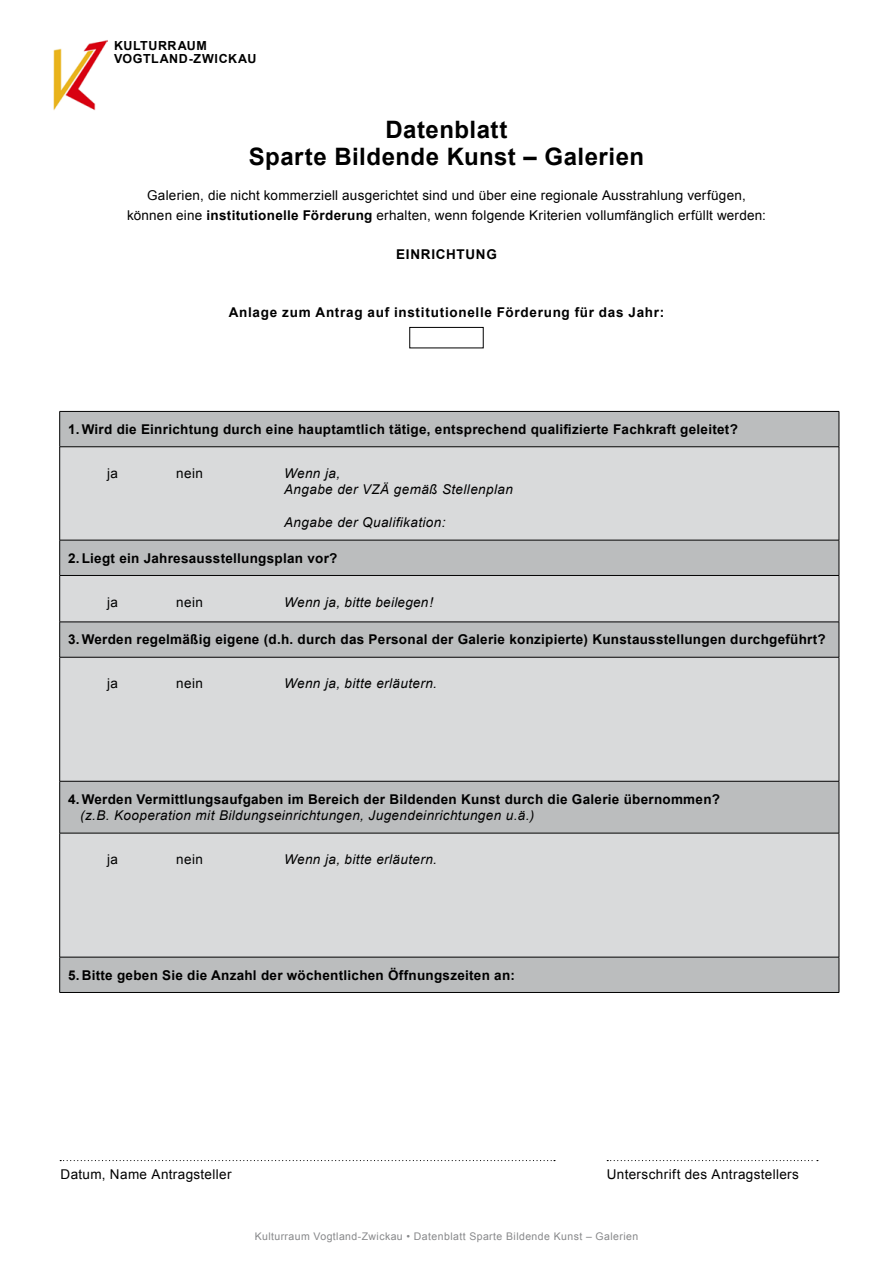
<style>
.page{position:relative;width:893px;height:1263px;background:#fff}
.page>*{position:absolute;margin:0;border:0;box-sizing:border-box;transform-origin:0 0}
.t1{font:700 24px/27px "Arial";letter-spacing:.02em;color:#000;text-align:center}
.t2{font:700 13.5px "Arial";letter-spacing:.02em;color:#000}
.t3{font:13.5px/19.5px "Arial";letter-spacing:.02em;color:#000;text-align:center}
.t4{font:italic 13.5px/16.5px "Arial";letter-spacing:.03em;color:#000}
.t5{font:700 13.5px "Arial";letter-spacing:.055em;color:#000}
.t6{font:700 13.5px "Arial";letter-spacing:.05em;color:#000}
.t7{font:700 12.45px/13.5px "Arial";letter-spacing:.045em;color:#000}
.t8{font:10.5px "Arial";letter-spacing:.04em;color:#87888a}
.s1{font-weight:700}
</style>
<div class="page">
<div style="left:60px;top:412px;width:779px;height:580px;background:#bbbdbe"></div>
<svg style="left:60px;top:447px;width:779px;height:510px;background:#d0d1d2"></svg>
<hr style="left:59px;top:412px;width:1px;height:35px;background:#000">
<hr style="left:59px;top:447px;width:1px;height:93px;background:#000">
<hr style="left:59px;top:540px;width:1px;height:35px;background:#000">
<hr style="left:59px;top:576px;width:1px;height:46px;background:#000">
<hr style="left:59px;top:622px;width:1px;height:35px;background:#000">
<hr style="left:59px;top:657px;width:1px;height:124px;background:#000">
<hr style="left:59px;top:781px;width:1px;height:52px;background:#000">
<hr style="left:59px;top:833px;width:1px;height:124px;background:#000">
<hr style="left:59px;top:957px;width:1px;height:35px;background:#000">
<hr style="left:60px;top:411px;width:779px;height:1px;background:#000">
<hr style="left:60px;top:446px;width:779px;height:1px;background:#000">
<hr style="left:60px;top:540px;width:779px;height:1px;background:#000">
<hr style="left:60px;top:575px;width:779px;height:1px;background:#000">
<hr style="left:60px;top:622px;width:779px;height:1px;background:#000">
<hr style="left:60px;top:657px;width:779px;height:1px;background:#000">
<hr style="left:60px;top:781px;width:779px;height:1px;background:#000">
<hr style="left:60px;top:833px;width:779px;height:1px;background:#000">
<hr style="left:60px;top:957px;width:779px;height:1px;background:#000">
<hr style="left:60px;top:992px;width:779px;height:1px;background:#000">
<hr style="left:839px;top:412px;width:1px;height:35px;background:#000">
<hr style="left:839px;top:447px;width:1px;height:93px;background:#000">
<hr style="left:839px;top:540px;width:1px;height:35px;background:#000">
<hr style="left:839px;top:576px;width:1px;height:46px;background:#000">
<hr style="left:839px;top:622px;width:1px;height:35px;background:#000">
<hr style="left:839px;top:657px;width:1px;height:124px;background:#000">
<hr style="left:839px;top:781px;width:1px;height:52px;background:#000">
<hr style="left:839px;top:833px;width:1px;height:124px;background:#000">
<hr style="left:839px;top:957px;width:1px;height:35px;background:#000">
<img style="left:53px;top:40px;width:54px;height:71px">
<div style="left:409px;top:327px;width:75px;height:21px;border:1px solid #000"></div>
<svg style="left:60px;top:1160px;width:495px;height:1px"></svg>
<svg style="left:607px;top:1160px;width:211px;height:1px"></svg>
<p class="t7" style="left:114px;top:39px;width:144px">KULTURRAUM<br>VOGTLAND-ZWICKAU</p>
<h1 class="t1" style="left:249px;top:116px;width:397px">Datenblatt<br>Sparte Bildende Kunst – Galerien</h1>
<p class="t3" style="left:127px;top:186px;width:640px">Galerien, die nicht kommerziell ausgerichtet sind und über eine regionale Ausstrahlung verfügen, können eine <span class="s1">institutionelle Förderung</span> erhalten, wenn folgende Kriterien vollumfänglich erfüllt werden:</p>
<p class="t6" style="left:396px;top:245px;width:102px">EINRICHTUNG</p>
<p class="t5" style="left:229px;top:304px;width:437px">Anlage zum Antrag auf institutionelle Förderung für das Jahr:</p>
<p class="t2" style="left:68px;top:420px;width:671px">1. Wird die Einrichtung durch eine hauptamtlich tätige, entsprechend qualifizierte Fachkraft geleitet?</p>
<p class="t3" style="left:107px;top:463px;width:12px">ja</p>
<p class="t3" style="left:176px;top:463px;width:28px">nein</p>
<p class="t4" style="left:284px;top:465px;width:230px">Wenn ja,<br>Angabe der VZÄ gemäß Stellenplan</p>
<p class="t4" style="left:284px;top:515px;width:163px">Angabe der Qualifikation:</p>
<p class="t2" style="left:68px;top:549px;width:271px">2. Liegt ein Jahresausstellungsplan vor?</p>
<p class="t3" style="left:107px;top:592px;width:12px">ja</p>
<p class="t3" style="left:176px;top:592px;width:28px">nein</p>
<p class="t4" style="left:284px;top:594px;width:150px">Wenn ja, bitte beilegen!</p>
<p class="t2" style="left:68px;top:631px;width:759px">3. Werden regelmäßig eigene (d.h. durch das Personal der Galerie konzipierte) Kunstausstellungen durchgeführt?</p>
<p class="t3" style="left:107px;top:674px;width:12px">ja</p>
<p class="t3" style="left:176px;top:674px;width:28px">nein</p>
<p class="t4" style="left:284px;top:675px;width:154px">Wenn ja, bitte erläutern.</p>
<p class="t2" style="left:68px;top:790px;width:653px">4. Werden Vermittlungsaufgaben im Bereich der Bildenden Kunst durch die Galerie übernommen?</p>
<p class="t4" style="left:80px;top:807px;width:456px">(z.B. Kooperation mit Bildungseinrichtungen, Jugendeinrichtungen u.ä.)</p>
<p class="t3" style="left:107px;top:850px;width:12px">ja</p>
<p class="t3" style="left:176px;top:850px;width:28px">nein</p>
<p class="t4" style="left:284px;top:851px;width:154px">Wenn ja, bitte erläutern.</p>
<p class="t2" style="left:68px;top:966px;width:448px">5. Bitte geben Sie die Anzahl der wöchentlichen Öffnungszeiten an:</p>
<p class="t3" style="left:61px;top:1165px;width:173px">Datum, Name Antragsteller</p>
<p class="t3" style="left:607px;top:1165px;width:194px">Unterschrift des Antragstellers</p>
<p class="t8" style="left:255px;top:1229px;width:385px">Kulturraum Vogtland-Zwickau • Datenblatt Sparte Bildende Kunst – Galerien</p>
</div>
